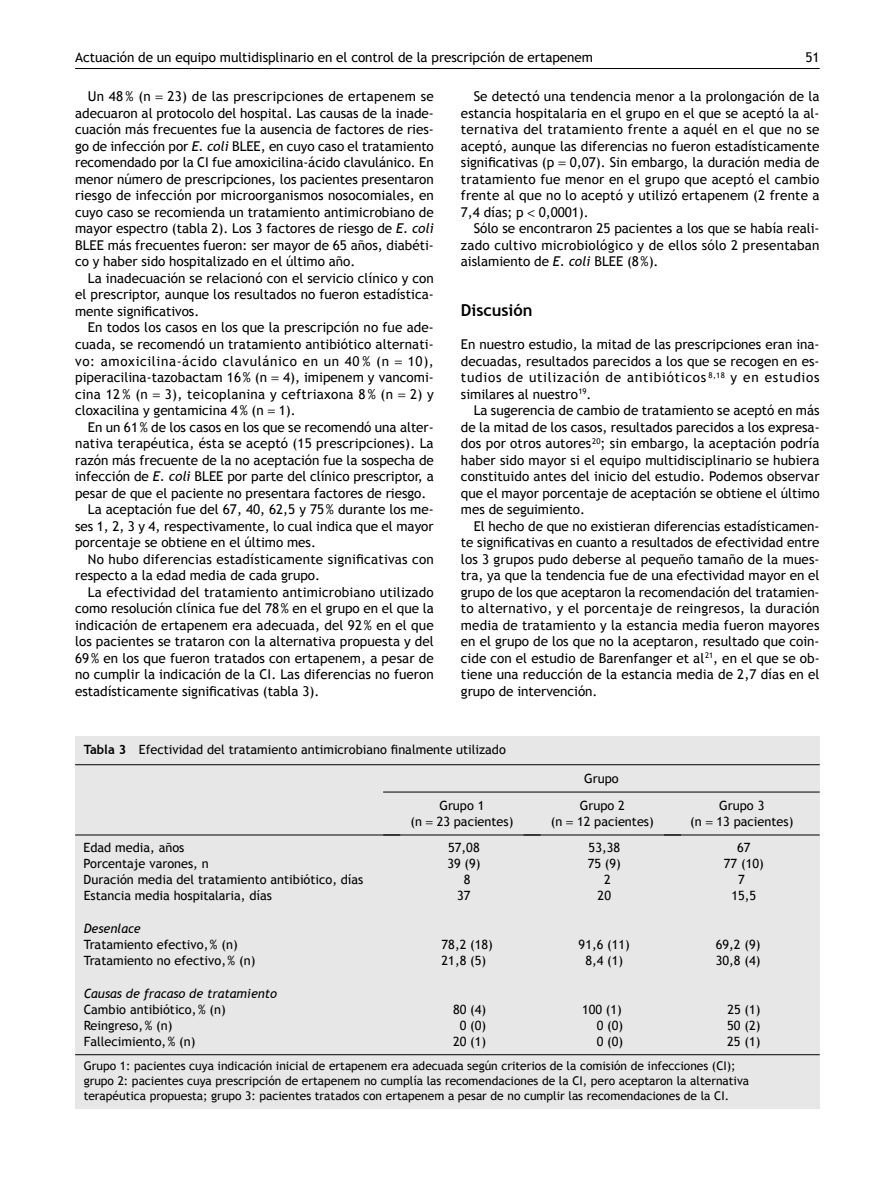
<style>
.page{position:relative;width:896px;height:1193px;background:#fff}
.page>*{position:absolute;margin:0;border:0;box-sizing:border-box;transform-origin:0 0}
.t1{font:700 16.5px "Trebuchet MS";letter-spacing:-.005em;color:#000}
.t2{font:13.5px/16.5px "Trebuchet MS";color:#000;text-align:justify}
.t3{font:13.5px "Trebuchet MS";letter-spacing:.02em;color:#000}
.t4{font:12.75px/16.5px "Trebuchet MS";color:#000;text-align:center}
.t5{font:italic 12.75px "Trebuchet MS";color:#000}
.t6{font:12px/15px "Trebuchet MS";color:#000}
.s1{font-style:italic}
.s2{font-weight:700}
.s3{color:#e7e7e7}
</style>
<div class="page">
<hr style="left:75px;top:68px;width:744px;height:1px;background:#000">
<div style="left:75px;top:735px;width:744px;height:373px;background:#e7e7e7"></div>
<hr style="left:75px;top:764px;width:744px;height:1px;background:#000">
<hr style="left:75px;top:1054px;width:744px;height:1px;background:#000">
<hr style="left:383px;top:791px;width:436px;height:1px;background:#000">
<hr style="left:75px;top:834px;width:325px;height:1px;background:#000">
<hr style="left:383px;top:834px;width:157px;height:1px;background:#000">
<hr style="left:523px;top:834px;width:158px;height:1px;background:#000">
<hr style="left:664px;top:834px;width:155px;height:1px;background:#000">
<p class="t2" style="left:75px;top:49px;width:519px">Actuación de un equipo multidisplinario en el control de la prescripción de ertapenem</p>
<p class="t2" style="left:805px;top:49px;width:16px">51</p>
<p class="t2" style="left:75px;top:88px;width:360px;text-indent:13px">Un 48 % (n 23) de las prescripciones de ertapenem se adecuaron al protocolo del hospital. Las causas de la inade&shy;cuación más frecuentes fue la ausencia de factores de ries&shy;go de infección por <span class="s1">E. coli</span> BLEE, en cuyo caso el tratamiento recomendado por la CI fue amoxicilina-ácido clavulánico. En menor número de prescripciones, los pacientes presentaron riesgo de infección por microorganismos nosocomiales, en cuyo caso se recomienda un tratamiento antimicrobiano de mayor espectro (tabla 2). Los 3 factores de riesgo de <span class="s1">E. coli </span>BLEE más frecuentes fueron: ser mayor de 65 años, diabéti&shy;co y haber sido hospitalizado en el último año.</p>
<p class="t2" style="left:75px;top:270px;width:360px;text-indent:13px">La inadecuación se relacionó con el servicio clínico y con el prescriptor, aunque los resultados no fueron estadística&shy;mente significativos.</p>
<p class="t2" style="left:75px;top:319px;width:360px;text-indent:13px">En todos los casos en los que la prescripción no fue ade&shy;cuada, se recomendó un tratamiento antibiótico alternati&shy;vo: amoxicilina-ácido clavulánico en un 40 % (n</p>
<p class="t2" style="left:461px;top:88px;width:360px;text-indent:13px">Se detectó una tendencia menor a la prolongación de la estancia hospitalaria en el grupo en el que se aceptó la al&shy;ternativa del tratamiento frente a aquél en el que no se aceptó, aunque las diferencias no fueron estadísticamente significativas (p 0,07). Sin embargo, la duración media de tratamiento fue menor en el grupo que aceptó el cambio frente al que no lo aceptó y utilizó ertapenem (2 frente a 7,4 días; p 0,0001).</p>
<p class="t2" style="left:461px;top:220px;width:360px;text-indent:13px">Sólo se encontraron 25 pacientes a los que se había reali&shy;zado cultivo microbiológico y de ellos sólo 2 presentaban aislamiento de <span class="s1">E. coli</span> BLEE (8 %).</p>
<p class="t1" style="left:461px;top:300px;width:73px">Discusión</p>
<p class="t2" style="left:461px;top:336px;width:360px">En nuestro estudio, la mitad de las prescripciones eran ina&shy;decuadas, resultados parecidos a los que se recogen en es&shy;tudios de utilización de antibióticos <sup>8,18</sup> y en estudios similares al nuestro <sup>19</sup>.</p>
<p class="t2" style="left:461px;top:402px;width:360px;text-indent:13px">La sugerencia de cambio de tratamiento se aceptó en más de la mitad de los casos, resultados parecidos a los expresa&shy;dos por otros autores <sup>20</sup>; sin embargo, la aceptación podría haber sido mayor si el equipo multidisciplinario se hubiera constituido antes del inicio del estudio. Podemos observar que el mayor porcentaje de aceptación se obtiene el último mes de seguimiento.</p>
<p class="t2" style="left:461px;top:517px;width:360px;text-indent:13px">El hecho de que no existieran diferencias estadísticamen&shy;te significativas en cuanto a resultados de efectividad entre los 3 grupos pudo deberse al pequeño tamaño de la mues&shy;tra, ya que la tendencia fue de una efectividad mayor en el grupo de los que aceptaron la recomendación del tratamien&shy;to alternativo, y el porcentaje de reingresos, la duración media de tratamiento y la estancia media fueron mayores en el grupo de los que no la aceptaron, resultado que coin&shy;cide con el estudio de Barenfanger et al <sup>21</sup>, en el que se ob&shy;tiene una reducción de la estancia media de 2,7 días en el grupo de intervención.</p>
<p class="t2" style="left:75px;top:352px;width:360px;text-indent:333px">10), piperacilina-tazobactam 16 % (n 4), imipenem y vancomi&shy;cina 12 % (n</p>
<p class="t3" style="left:165px;top:386px;width:230px">3), teicoplanina y ceftriaxona 8 % (n</p>
<p class="t2" style="left:410px;top:385px;width:25px">2) y</p>
<p class="t2" style="left:75px;top:402px;width:222px">cloxacilina y gentamicina 4 % (n 1).</p>
<p class="t2" style="left:88px;top:418px;width:347px">En un 61 % de los casos en los que se recomendó una alter-</p>
<p class="t2" style="left:75px;top:435px;width:360px">nativa terapéutica, ésta se aceptó (15 prescripciones). La</p>
<p class="t2" style="left:75px;top:451px;width:360px">razón más frecuente de la no aceptación fue la sospecha de</p>
<p class="t2" style="left:75px;top:468px;width:360px">infección de <span class="s1">E. coli</span> BLEE por parte del clínico prescriptor, a</p>
<p class="t2" style="left:75px;top:484px;width:353px">pesar de que el paciente no presentara factores de riesgo.</p>
<p class="t2" style="left:88px;top:501px;width:347px">La aceptación fue del 67, 40, 62,5 y 75 % durante los me-</p>
<p class="t2" style="left:75px;top:517px;width:360px">ses 1, 2, 3 y 4, respectivamente, lo cual indica que el mayor</p>
<p class="t2" style="left:75px;top:534px;width:242px">porcentaje se obtiene en el último mes.</p>
<p class="t2" style="left:88px;top:550px;width:347px">No hubo diferencias estadísticamente significativas con</p>
<p class="t2" style="left:75px;top:567px;width:246px">respecto a la edad media de cada grupo.</p>
<p class="t2" style="left:88px;top:583px;width:347px">La efectividad del tratamiento antimicrobiano utilizado</p>
<p class="t2" style="left:75px;top:600px;width:360px">como resolución clínica fue del 78 % en el grupo en el que la</p>
<p class="t2" style="left:75px;top:616px;width:360px">indicación de ertapenem era adecuada, del 92 % en el que</p>
<p class="t2" style="left:75px;top:633px;width:360px">los pacientes se trataron con la alternativa propuesta y del</p>
<p class="t2" style="left:75px;top:649px;width:360px">69 % en los que fueron tratados con ertapenem, a pesar de</p>
<p class="t2" style="left:75px;top:666px;width:360px">no cumplir la indicación de la CI. Las diferencias no fueron</p>
<p class="t2" style="left:75px;top:682px;width:245px">estadísticamente significativas (tabla 3).</p>
<p class="t4" style="left:84px;top:740px;width:423px"><span class="s2">Tabla 3</span> Efectividad del tratamiento antimicrobiano finalmente utilizado</p>
<p class="t4" style="left:584px;top:770px;width:36px">Grupo</p>
<p class="t4" style="left:410px;top:796px;width:105px">Grupo 1<br>(n 23 pacientes)</p>
<p class="t4" style="left:550px;top:796px;width:105px">Grupo 2<br>(n 12 pacientes)</p>
<p class="t4" style="left:690px;top:796px;width:105px">Grupo 3<br>(n 13 pacientes)</p>
<p class="t4" style="left:84px;top:838px;width:102px">Edad media, años</p>
<p class="t4" style="left:448px;top:838px;width:33px">57,08</p>
<p class="t4" style="left:588px;top:838px;width:33px">53,38</p>
<p class="t4" style="left:737px;top:838px;width:15px">67</p>
<p class="t4" style="left:84px;top:855px;width:127px">Porcentaje varones, n</p>
<p class="t4" style="left:447px;top:855px;width:35px">39 (9)</p>
<p class="t4" style="left:587px;top:855px;width:35px">75 (9)</p>
<p class="t4" style="left:723px;top:855px;width:41px">77 (10)</p>
<p class="t4" style="left:84px;top:871px;width:281px">Duración media del tratamiento antibiótico, días</p>
<p class="t4" style="left:464px;top:871px;width:8px">8</p>
<p class="t4" style="left:604px;top:871px;width:8px">2</p>
<p class="t4" style="left:738px;top:871px;width:13px">7<span class="s3">,</span></p>
<p class="t4" style="left:84px;top:887px;width:190px">Estancia media hospitalaria, días</p>
<p class="t4" style="left:457px;top:887px;width:15px">37</p>
<p class="t4" style="left:597px;top:887px;width:15px">20</p>
<p class="t4" style="left:731px;top:887px;width:26px">15,5</p>
<p class="t5" style="left:84px;top:920px;width:59px">Desenlace</p>
<p class="t4" style="left:84px;top:936px;width:156px">Tratamiento efectivo, % (n)</p>
<p class="t4" style="left:441px;top:936px;width:53px">78,2 (18)</p>
<p class="t4" style="left:578px;top:936px;width:53px">91,6 (11)</p>
<p class="t4" style="left:715px;top:936px;width:58px">69,2 (9)<span class="s3">0,</span></p>
<p class="t4" style="left:84px;top:952px;width:173px">Tratamiento no efectivo, % (n)</p>
<p class="t4" style="left:441px;top:952px;width:46px">21,8 (5)</p>
<p class="t4" style="left:585px;top:952px;width:39px">8,4 (1)</p>
<p class="t4" style="left:715px;top:952px;width:58px">30,8 (4)<span class="s3">0,</span></p>
<p class="t5" style="left:84px;top:985px;width:195px">Causas de fracaso de tratamiento</p>
<p class="t4" style="left:84px;top:1000px;width:144px">Cambio antibiótico, % (n)</p>
<p class="t4" style="left:453px;top:1000px;width:35px">80 (4)</p>
<p class="t4" style="left:582px;top:1000px;width:46px">100 (1)<span class="s3">,</span></p>
<p class="t4" style="left:727px;top:1000px;width:35px">25 (1)</p>
<p class="t4" style="left:84px;top:1017px;width:90px">Reingreso, % (n)</p>
<p class="t4" style="left:459px;top:1017px;width:28px">0 (0)</p>
<p class="t4" style="left:596px;top:1017px;width:28px">0 (0)</p>
<p class="t4" style="left:727px;top:1017px;width:35px">50 (2)</p>
<p class="t4" style="left:84px;top:1033px;width:113px">Fallecimiento, % (n)</p>
<p class="t4" style="left:453px;top:1033px;width:35px">20 (1)</p>
<p class="t4" style="left:596px;top:1033px;width:28px">0 (0)</p>
<p class="t4" style="left:727px;top:1033px;width:35px">25 (1)</p>
<p class="t6" style="left:84px;top:1057px;width:667px">Grupo 1: pacientes cuya indicación inicial de ertapenem era adecuada según criterios de la comisión de infecciones (CI); grupo 2: pacientes cuya prescripción de ertapenem no cumplía las recomendaciones de la CI, pero aceptaron la alternativa terapéutica propuesta; grupo 3: pacientes tratados con ertapenem a pesar de no cumplir las recomendaciones de la CI.</p>
</div>
